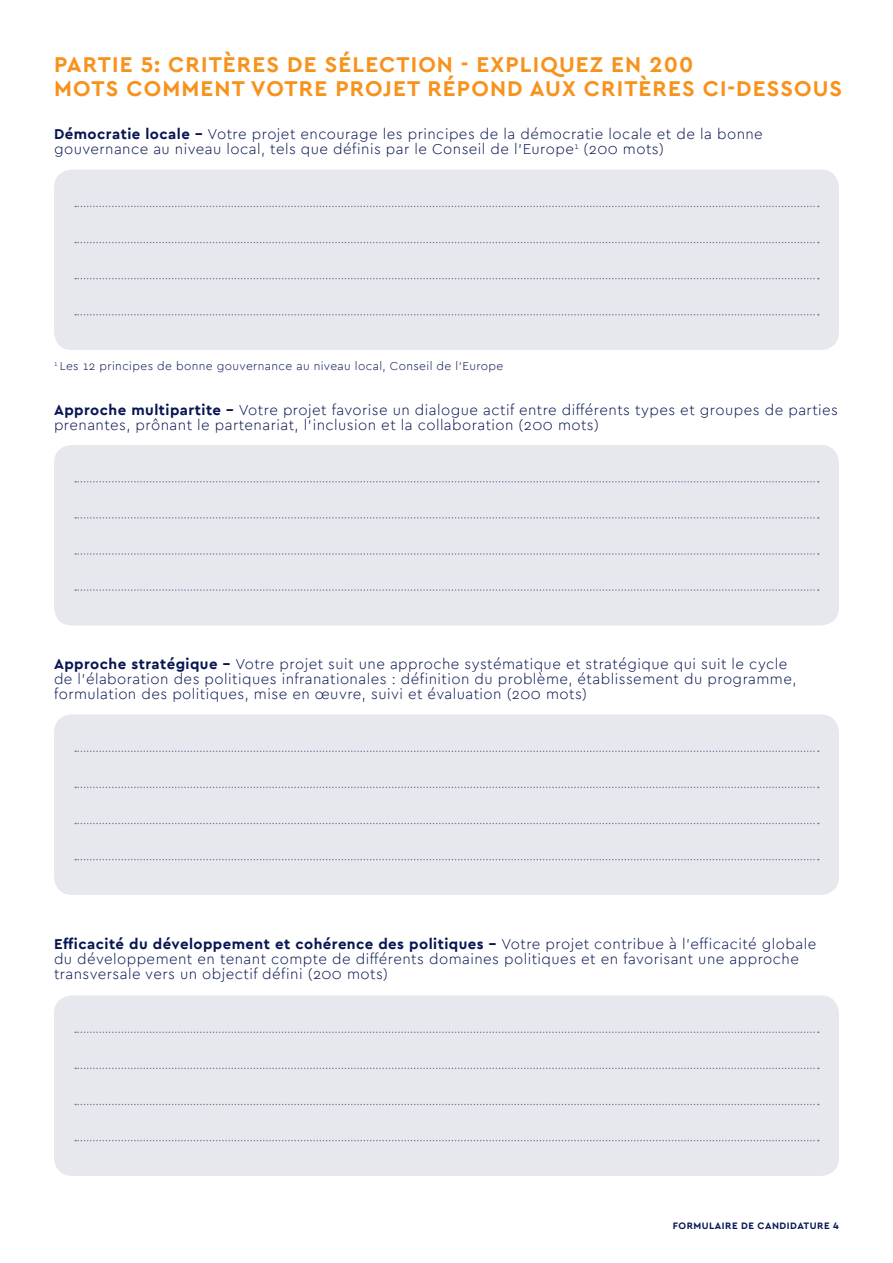
<style>
.page{position:relative;width:893px;height:1263px;background:#fff}
.page>*{position:absolute;margin:0;border:0;box-sizing:border-box;transform-origin:0 0}
.t1{font:700 22.5px/24px "Cera PRO";letter-spacing:.05em;color:#f7931d}
.t2{font:300 15px/15px "Cera PRO";letter-spacing:.03em;color:#071552}
.t3{font:300 12px "Cera PRO";letter-spacing:.03em;color:#071552}
.t4{font:700 9.9px "Cera PRO";letter-spacing:.05em;color:#071552}
.s1{font-weight:700}
</style>
<div class="page">
<div style="left:54px;top:170px;width:785px;height:180px;background:#e6e8ee;border-radius:18px"></div>
<svg style="left:75px;top:206px;width:744px;height:1px"></svg>
<svg style="left:75px;top:242px;width:744px;height:1px"></svg>
<svg style="left:75px;top:278px;width:744px;height:1px"></svg>
<svg style="left:75px;top:314px;width:744px;height:1px"></svg>
<div style="left:54px;top:445px;width:785px;height:180px;background:#e6e8ee;border-radius:18px"></div>
<svg style="left:75px;top:481px;width:744px;height:1px"></svg>
<svg style="left:75px;top:517px;width:744px;height:2px"></svg>
<svg style="left:75px;top:553px;width:744px;height:2px"></svg>
<svg style="left:75px;top:589px;width:744px;height:2px"></svg>
<div style="left:54px;top:714px;width:785px;height:181px;background:#e6e8ee;border-radius:18px"></div>
<svg style="left:75px;top:750px;width:744px;height:2px"></svg>
<svg style="left:75px;top:787px;width:744px;height:1px"></svg>
<svg style="left:75px;top:823px;width:744px;height:1px"></svg>
<svg style="left:75px;top:859px;width:744px;height:1px"></svg>
<div style="left:54px;top:995px;width:785px;height:181px;background:#e6e8ee;border-radius:18px"></div>
<svg style="left:75px;top:1031px;width:744px;height:2px"></svg>
<svg style="left:75px;top:1067px;width:744px;height:2px"></svg>
<svg style="left:75px;top:1104px;width:744px;height:1px"></svg>
<svg style="left:75px;top:1140px;width:744px;height:1px"></svg>
<p class="t1" style="left:54px;top:51px;width:789px">PARTIE 5: CRITÈRES DE SÉLECTION - EXPLIQUEZ EN 200<br>MOTS COMMENT VOTRE PROJET RÉPOND AUX CRITÈRES CI-DESSOUS</p>
<p class="t2" style="left:54px;top:126px;width:710px"><span class="s1">Démocratie locale -</span> Votre projet encourage les principes de la démocratie locale et de la bonne gouvernance au niveau local, tels que définis par le Conseil de l’Europe<sup>1</sup> (200 mots)</p>
<p class="t3" style="left:54px;top:358px;width:451px"><sup>1</sup> Les 12 principes de bonne gouvernance au niveau local, Conseil de l'Europe</p>
<p class="t2" style="left:54px;top:401px;width:786px"><span class="s1">Approche multipartite -</span> Votre projet favorise un dialogue actif entre différents types et groupes de parties prenantes, prônant le partenariat, l’inclusion et la collaboration (200 mots)</p>
<p class="t2" style="left:54px;top:655px;width:744px"><span class="s1">Approche stratégique -</span> Votre projet suit une approche systématique et stratégique qui suit le cycle de l’élaboration des politiques infranationales : définition du problème, établissement du programme, formulation des politiques, mise en œuvre, suivi et évaluation (200 mots)</p>
<p class="t2" style="left:54px;top:936px;width:764px"><span class="s1">Efficacité du développement et cohérence des politiques -</span> Votre projet contribue à l’efficacité globale du développement en tenant compte de différents domaines politiques et en favorisant une approche transversale vers un objectif défini (200 mots)</p>
<p class="t4" style="left:673px;top:1219px;width:168px">FORMULAIRE DE CANDIDATURE 4</p>
</div>
